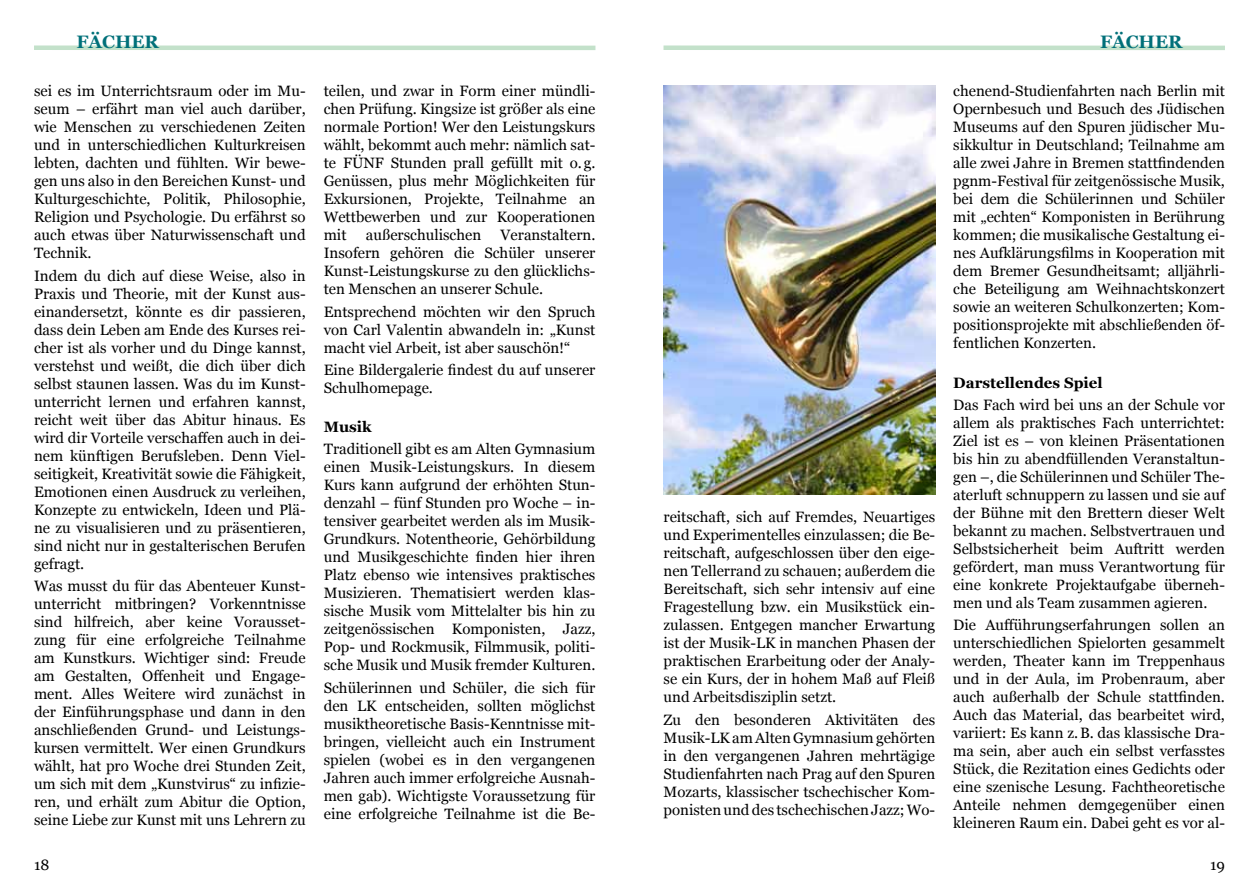
<style>
.page{position:relative;width:1259px;height:893px;background:#fff}
.page>*{position:absolute;margin:0;border:0;box-sizing:border-box;transform-origin:0 0}
.t1{font:700 18px "Georgia";color:#007079}
.t2{font:15px/18px "Georgia";color:#000;text-align:justify}
.t3{font:700 15px "Georgia";color:#000}
</style>
<div class="page">
<div style="left:34px;top:45px;width:561px;height:5px;background:#c3e1ca"></div>
<div style="left:663px;top:45px;width:562px;height:5px;background:#c3e1ca"></div>
<img style="left:663px;top:85px;width:272px;height:409px">
<p class="t1" style="left:77px;top:30px;width:84px">fächer</p>
<p class="t2" style="left:34px;top:83px;width:273px">sei es im Unterrichtsraum oder im Mu&shy;seum – erfährt man viel auch darüber, wie Menschen zu verschiedenen Zeiten und in unterschiedlichen Kulturkreisen lebten, dachten und fühlten. Wir bewe&shy;gen uns also in den Bereichen Kunst- und Kulturgeschichte, Politik, Philosophie, Religion und Psychologie. Du erfährst so auch etwas über Naturwissenschaft und Technik.</p>
<p class="t2" style="left:34px;top:267px;width:273px">Indem du dich auf diese Weise, also in Praxis und Theorie, mit der Kunst aus&shy;einandersetzt, könnte es dir passieren, dass dein Leben am Ende des Kurses rei&shy;cher ist als vorher und du Dinge kannst, verstehst und weißt, die dich über dich selbst staunen lassen. Was du im Kunst&shy;unterricht lernen und erfahren kannst, reicht weit über das Abitur hinaus. Es wird dir Vorteile verschaffen auch in dei&shy;nem künftigen Berufsleben. Denn Viel&shy;seitigkeit, Kreativität sowie die Fähigkeit, Emotionen einen Ausdruck zu verleihen, Konzepte zu entwickeln, Ideen und Plä&shy;ne zu visualisieren und zu präsentieren, sind nicht nur in gestalterischen Berufen gefragt.</p>
<p class="t2" style="left:34px;top:577px;width:273px">Was musst du für das Abenteuer Kunst&shy;unterricht mitbringen? Vorkenntnisse sind hilfreich, aber keine Vorausset&shy;zung für eine erfolgreiche Teilnahme am Kunstkurs. Wichtiger sind: Freude am Gestalten, Offenheit und Engage&shy;ment. Alles Weitere wird zunächst in der Einführungsphase und dann in den anschließenden Grund- und Leistungs&shy;kursen vermittelt. Wer einen Grundkurs wählt, hat pro Woche drei Stunden Zeit, um sich mit dem „Kunstvirus“ zu infizie&shy;ren, und erhält zum Abitur die Option, seine Liebe zur Kunst mit uns Lehrern zu</p>
<p class="t2" style="left:34px;top:856px;width:17px">18</p>
<p class="t2" style="left:324px;top:83px;width:273px">teilen, und zwar in Form einer mündli&shy;chen Prüfung. Kingsize ist größer als eine normale Portion! Wer den Leistungskurs wählt, bekommt auch mehr: nämlich sat&shy;te FÜNF Stunden prall gefüllt mit o.g.<br>Genüssen, plus mehr Möglichkeiten für Exkursionen, Projekte, Teilnahme an Wettbewerben und zur Kooperationen mit</p>
<p class="t2" style="left:366px;top:227px;width:117px">außerschulischen</p>
<p class="t2" style="left:324px;top:227px;width:273px;text-indent:177px">Veranstaltern.<br>Insofern gehören die Schüler unserer Kunst-Leistungskurse zu den glücklichs&shy;ten Menschen an unserer Schule.</p>
<p class="t2" style="left:324px;top:303px;width:273px">Entsprechend möchten wir den Spruch von Carl Valentin abwandeln in: „Kunst macht viel Arbeit, ist aber sauschön!“</p>
<p class="t2" style="left:324px;top:361px;width:273px">Eine Bildergalerie findest du auf unserer<br>Schulhomepage.</p>
<p class="t3" style="left:324px;top:417px;width:49px">Musik</p>
<p class="t2" style="left:324px;top:441px;width:273px">Traditionell gibt es am Alten Gymnasium einen Musik-Leistungskurs. In diesem Kurs kann aufgrund der erhöhten Stun&shy;denzahl – fünf Stunden pro Woche – in&shy;tensiver gearbeitet werden als im Musik-Grundkurs. Notentheorie, Gehörbildung und Musikgeschichte finden hier ihren Platz ebenso wie intensives praktisches Musizieren. Thematisiert werden klas&shy;sische Musik vom Mittelalter bis hin zu zeitgenössischen Komponisten, Jazz, Pop- und Rockmusik, Filmmusik, politi&shy;sche Musik und Musik fremder Kulturen.</p>
<p class="t2" style="left:324px;top:679px;width:273px">Schülerinnen und Schüler, die sich für den LK entscheiden, sollten möglichst musiktheoretische Basis-Kenntnisse mit&shy;bringen, vielleicht auch ein Instrument spielen (wobei es in den vergangenen Jahren auch immer erfolgreiche Ausnah&shy;men gab). Wichtigste Voraussetzung für eine erfolgreiche Teilnahme ist die Be-</p>
<p class="t2" style="left:663px;top:509px;width:273px">reitschaft, sich auf Fremdes, Neuartiges und Experimentelles einzulassen; die Be&shy;reitschaft, aufgeschlossen über den eige&shy;nen Tellerrand zu schauen; außerdem die Bereitschaft, sich sehr intensiv auf eine Fragestellung bzw. ein Musikstück ein&shy;zulassen. Entgegen mancher Erwartung ist der Musik-LK in manchen Phasen der praktischen Erarbeitung oder der Analy&shy;se ein Kurs, der in hohem Maß auf Fleiß und Arbeitsdisziplin setzt.</p>
<p class="t2" style="left:663px;top:711px;width:273px">Zu den besonderen Aktivitäten des Musik-LK am Alten Gymnasium gehörten in den vergangenen Jahren mehrtägige Studienfahrten nach Prag auf den Spuren Mozarts, klassischer tschechischer Kom&shy;ponisten und des tschechischen Jazz; Wo-</p>
<p class="t1" style="left:1100px;top:30px;width:84px">Fächer</p>
<p class="t2" style="left:953px;top:83px;width:273px">chenend-Studienfahrten nach Berlin mit Opernbesuch und Besuch des Jüdischen Museums auf den Spuren jüdischer Mu&shy;sikkultur in Deutschland; Teilnahme am alle zwei Jahre in Bremen stattfindenden pgnm-Festival für zeitgenössische Musik, bei dem die Schülerinnen und Schüler mit „echten“ Komponisten in Berührung kommen; die musikalische Gestaltung ei&shy;nes Aufklärungsfilms in Kooperation mit dem Bremer Gesundheitsamt; alljährli&shy;che Beteiligung am Weihnachtskonzert sowie an weiteren Schulkonzerten; Kom&shy;positionsprojekte mit abschließenden öf&shy;fentlichen Konzerten.</p>
<p class="t3" style="left:953px;top:373px;width:151px">Darstellendes Spiel</p>
<p class="t2" style="left:953px;top:396px;width:273px">Das Fach wird bei uns an der Schule vor allem als praktisches Fach unterrichtet:<br>Ziel ist es – von kleinen Präsentationen bis hin zu abendfüllenden Veranstaltun&shy;gen –, die Schülerinnen und Schüler The&shy;aterluft schnuppern zu lassen und sie auf der Bühne mit den Brettern dieser Welt bekannt zu machen. Selbstvertrauen und Selbstsicherheit beim Auftritt werden gefördert, man muss Verantwortung für eine konkrete Projektaufgabe überneh&shy;men und als Team zusammen agieren.</p>
<p class="t2" style="left:953px;top:616px;width:273px">Die Aufführungserfahrungen sollen an unterschiedlichen Spielorten gesammelt werden, Theater kann im Treppenhaus und in der Aula, im Probenraum, aber auch außerhalb der Schule stattfinden.<br>Auch das Material, das bearbeitet wird, variiert: Es kann z.B. das klassische Dra&shy;ma sein, aber auch ein selbst verfasstes Stück, die Rezitation eines Gedichts oder eine szenische Lesung. Fachtheoretische Anteile nehmen demgegenüber einen kleineren Raum ein. Dabei geht es vor al-</p>
<p class="t2" style="left:1210px;top:856px;width:16px">19</p>
</div>
